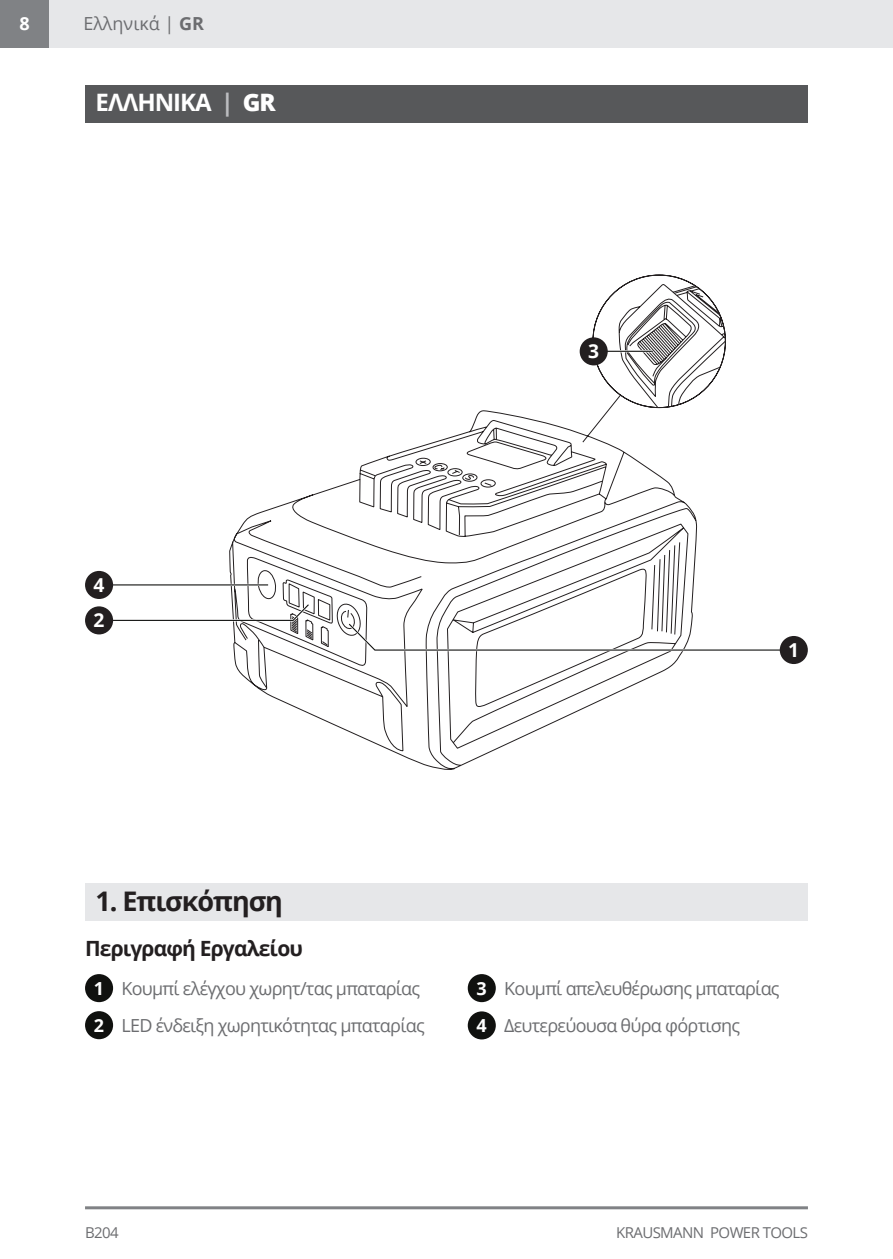
<style>
.page{position:relative;width:893px;height:1259px;background:#fff}
.page>*{position:absolute;margin:0;border:0;box-sizing:border-box;transform-origin:0 0}
.t1{font:700 27px "Open Sans";letter-spacing:-.04em;color:#231f20}
.t2{font:700 24px "Open Sans";letter-spacing:-.04em;color:#fff}
.t3{font:700 21px "Open Sans";letter-spacing:-.04em;color:#231f20}
.t4{font:700 19.2px/35.4px "Open Sans";color:#fff}
.t5{font:18px/36.9px "Open Sans";letter-spacing:-.04em;color:#6c6d70}
.t6{font:18px "Open Sans";color:#6c6d70}
.t7{font:700 18px/36.9px "Open Sans";color:#fff}
.t8{font:15px "Open Sans";letter-spacing:-.04em;color:#6c6d70}
.s1{font-weight:700}
.s2{color:#bcbdc0}
.s3{font-weight:800}
.s4{font-weight:700;color:#fff}
</style>
<div class="page">
<div style="left:0;top:0;width:49px;height:48px;background:#808285"></div>
<hr style="left:85px;top:1206px;width:723px;height:3px;background:#808285">
<div style="left:85px;top:974px;width:28px;height:28px;background:#10110f;border-radius:50%"></div>
<div style="left:85px;top:1011px;width:28px;height:28px;background:#10110f;border-radius:50%"></div>
<div style="left:85px;top:883px;width:723px;height:38px;background:#e6e7e9"></div>
<div style="left:85px;top:85px;width:723px;height:38px;background:#57585a"></div>
<div style="left:468px;top:1011px;width:28px;height:28px;background:#10110f;border-radius:50%"></div>
<div style="left:468px;top:974px;width:28px;height:28px;background:#10110f;border-radius:50%"></div>
<div style="left:49px;top:0;width:844px;height:48px;background:#e6e7e9"></div>
<svg style="left:229px;top:408px;width:468px;height:362px"></svg>
<svg style="left:592px;top:274px;width:134px;height:134px"></svg>
<svg style="left:109px;top:601px;width:203px;height:21px"></svg>
<svg style="left:346px;top:621px;width:444px;height:31px"></svg>
<hr style="left:108px;top:584px;width:160px;height:2px;background:#fff">
<hr style="left:108px;top:584px;width:160px;height:1px;background:#10110f">
<hr style="left:594px;top:350px;width:59px;height:2px;background:#fff">
<hr style="left:594px;top:351px;width:59px;height:1px;background:#10110f">
<div style="left:85px;top:571px;width:28px;height:28px;background:#231f20;border-radius:50%"></div>
<div style="left:85px;top:606px;width:28px;height:28px;background:#231f20;border-radius:50%"></div>
<div style="left:780px;top:636px;width:28px;height:28px;background:#231f20;border-radius:50%"></div>
<div style="left:580px;top:337px;width:28px;height:28px;background:#231f20;border-radius:50%"></div>
<p class="t7" style="left:20px;top:4px;width:12px">8</p>
<p class="t6" style="left:83px;top:11px;width:122px">Ελληνικά | <span class="s1">GR</span></p>
<h2 class="t2" style="left:96px;top:85px;width:182px">ΕΛΛΗΝΙΚΑ <span class="s2">|</span> <span class="s3">GR</span></h2>
<p class="t4" style="left:94px;top:566px;width:12px">4<br>2</p>
<p class="t4" style="left:588px;top:333px;width:12px">3</p>
<p class="t4" style="left:788px;top:632px;width:12px">1</p>
<h1 class="t1" style="left:96px;top:882px;width:189px">1. Επισκόπηση</h1>
<p class="t3" style="left:85px;top:933px;width:220px">Περιγραφή Εργαλείου</p>
<p class="t7" style="left:94px;top:969px;width:12px">1<br>2</p>
<p class="t5" style="left:121px;top:969px;width:305px">Κουμπί ελέγχου χωρητ/τας μπαταρίας<br>LED ένδειξη χωρητικότητας μπαταρίας</p>
<p class="t5" style="left:477px;top:969px;width:304px"><span class="s4">3</span> Κουμπί απελευθέρωσης μπαταρίας</p>
<p class="t5" style="left:477px;top:1006px;width:265px"><span class="s4">4</span> Δευτερεύουσα θύρα φόρτισης</p>
<p class="t8" style="left:85px;top:1222px;width:35px">B204</p>
<p class="t8" style="left:616px;top:1222px;width:193px">KRAUSMANN POWER TOOLS</p>
</div>
